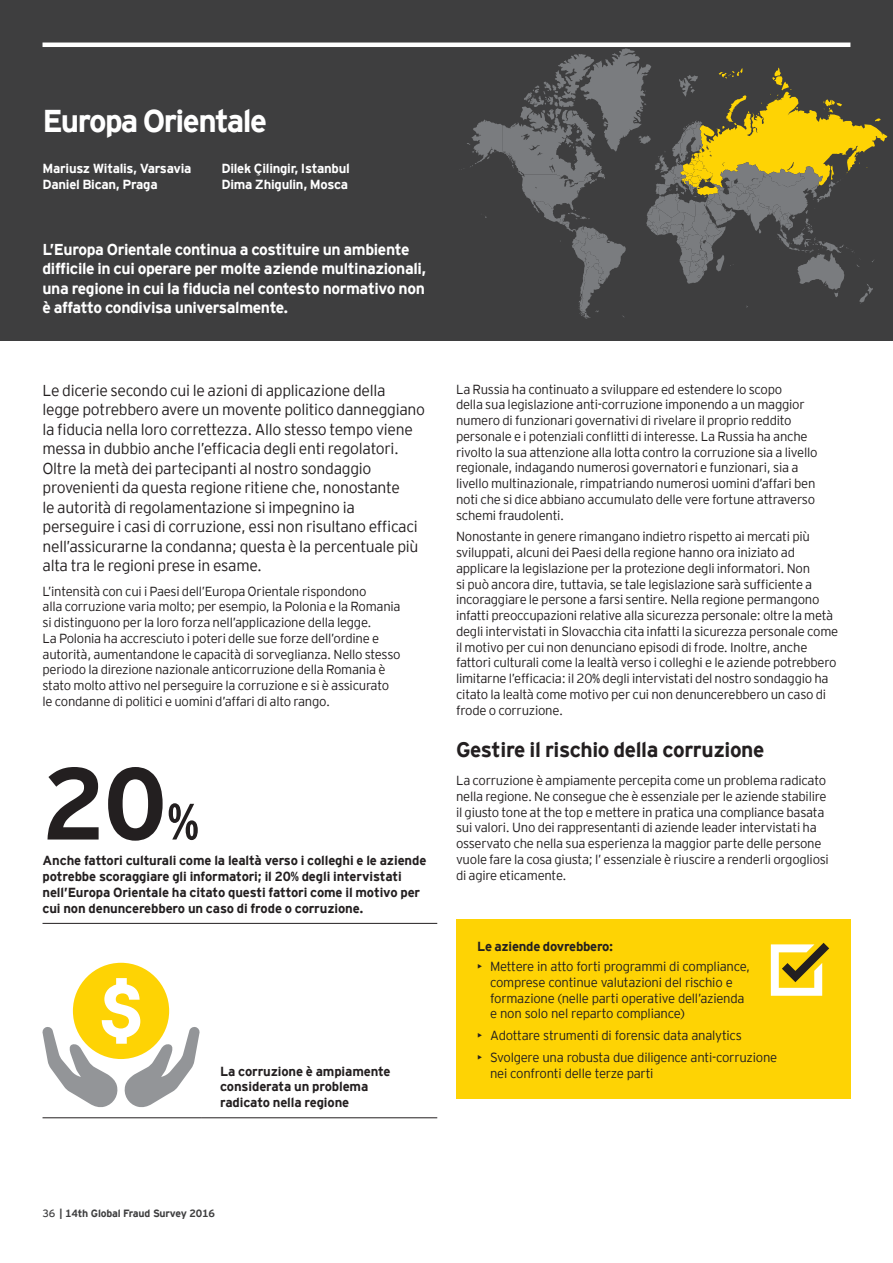
<style>
.page{position:relative;width:893px;height:1263px;background:#fff}
.page>*{position:absolute;margin:0;border:0;box-sizing:border-box;transform-origin:0 0}
.t1{font:700 102px "EY Interstate";color:#231f20}
.t2{font:700 31.5px "EY Interstate";letter-spacing:-.05em;color:#fff}
.t3{font:700 21px "EY Interstate";letter-spacing:-.02em;color:#231f20}
.t4{font:300 15.75px/19.5px "EY Interstate";letter-spacing:-.02em;color:#231f20}
.t5{font:700 15.75px/19.5px "EY Interstate";letter-spacing:-.025em;color:#fff}
.t6{font:300 13.2px/15.8px "EY Interstate";letter-spacing:-.02em;color:#231f20}
.t7{font:700 13.2px/15.8px "EY Interstate";letter-spacing:-.01em;color:#231f20}
.t8{font:700 13.2px/15.8px "EY Interstate";letter-spacing:-.02em;color:#fff}
.t9{font:700 10.5px "EY Interstate";letter-spacing:-.02em;color:#3e3e3f}
.s1{font-size:51px}
.s2{font-weight:400}
</style>
<div class="page">
<div style="left:0;top:0;width:893px;height:341px;background:#3e3e3f"></div>
<svg style="left:461px;top:48px;width:426px;height:271px"></svg>
<div style="left:456px;top:919px;width:394px;height:180px;background:#fed304"></div>
<svg style="left:771px;top:943px;width:58px;height:53px"></svg>
<hr style="left:43px;top:1117px;width:158px;height:1px;background:#231f20">
<hr style="left:201px;top:1117px;width:236px;height:1px;background:#231f20">
<svg style="left:42px;top:963px;width:158px;height:145px"></svg>
<hr style="left:43px;top:923px;width:394px;height:1px;background:#231f20">
<hr style="left:43px;top:43px;width:807px;height:4px;background:#fff">
<h2 class="t2" style="left:43px;top:98px;width:226px">Europa Orientale</h2>
<p class="t8" style="left:43px;top:159px;width:150px">Mariusz Witalis, Varsavia<br>Daniel Bican, Praga</p>
<p class="t8" style="left:221px;top:159px;width:130px">Dilek Çilingir, Istanbul<br>Dima Zhigulin, Mosca</p>
<p class="t5" style="left:43px;top:238px;width:385px">L’Europa Orientale continua a costituire un ambiente difficile in cui operare per molte aziende multinazionali, una regione in cui la fiducia nel contesto normativo non è affatto condivisa universalmente.</p>
<p class="t4" style="left:43px;top:379px;width:384px">Le dicerie secondo cui le azioni di applicazione della legge potrebbero avere un movente politico danneggiano la fiducia nella loro correttezza. Allo stesso tempo viene messa in dubbio anche l’efficacia degli enti regolatori.<br>Oltre la metà dei partecipanti al nostro sondaggio provenienti da questa regione ritiene che, nonostante<br>le autorità di regolamentazione si impegnino ia perseguire i casi di corruzione, essi non risultano efficaci nell’assicurarne la condanna; questa è la percentuale più alta tra le regioni prese in esame.</p>
<p class="t6" style="left:43px;top:582px;width:360px">L’intensità con cui i Paesi dell’Europa Orientale rispondono<br>alla corruzione varia molto; per esempio, la Polonia e la Romania si distinguono per la loro forza nell’applicazione della legge.<br>La Polonia ha accresciuto i poteri delle sue forze dell’ordine e autorità, aumentandone le capacità di sorveglianza. Nello stesso periodo la direzione nazionale anticorruzione della Romania è stato molto attivo nel perseguire la corruzione e si è assicurato le condanne di politici e uomini d’affari di alto rango.</p>
<h1 class="t1" style="left:43px;top:730px;width:158px">20<span class="s1">%</span></h1>
<p class="t7" style="left:43px;top:852px;width:385px">Anche fattori culturali come la lealtà verso i colleghi e le aziende potrebbe scoraggiare gli informatori; il 20% degli intervistati nell’Europa Orientale ha citato questi fattori come il motivo per cui non denuncerebbero un caso di frode o corruzione.</p>
<p class="t6" style="left:456px;top:380px;width:363px">La Russia ha continuato a sviluppare ed estendere lo scopo<br>della sua legislazione anti-corruzione imponendo a un maggior numero di funzionari governativi di rivelare il proprio reddito personale e i potenziali conflitti di interesse. La Russia ha anche rivolto la sua attenzione alla lotta contro la corruzione sia a livello regionale, indagando numerosi governatori e funzionari, sia a livello multinazionale, rimpatriando numerosi uomini d’affari ben noti che si dice abbiano accumulato delle vere fortune attraverso schemi fraudolenti.</p>
<p class="t6" style="left:456px;top:528px;width:384px">Nonostante in genere rimangano indietro rispetto ai mercati più sviluppati, alcuni dei Paesi della regione hanno ora iniziato ad applicare la legislazione per la protezione degli informatori. Non<br>si può ancora dire, tuttavia, se tale legislazione sarà sufficiente a incoraggiare le persone a farsi sentire. Nella regione permangono infatti preoccupazioni relative alla sicurezza personale: oltre la metà degli intervistati in Slovacchia cita infatti la sicurezza personale come il motivo per cui non denunciano episodi di frode. Inoltre, anche fattori culturali come la lealtà verso i colleghi e le aziende potrebbero limitarne l’efficacia: il 20% degli intervistati del nostro sondaggio ha citato la lealtà come motivo per cui non denuncerebbero un caso di frode o corruzione.</p>
<h3 class="t3" style="left:456px;top:735px;width:310px">Gestire il rischio della corruzione</h3>
<p class="t6" style="left:456px;top:772px;width:374px">La corruzione è ampiamente percepita come un problema radicato nella regione. Ne consegue che è essenziale per le aziende stabilire il giusto tone at the top e mettere in pratica una compliance basata sui valori. Uno dei rappresentanti di aziende leader intervistati ha osservato che nella sua esperienza la maggior parte delle persone vuole fare la cosa giusta; l’ essenziale è riuscire a renderli orgogliosi di agire eticamente.</p>
<p class="t7" style="left:477px;top:938px;width:137px">Le aziende dovrebbero:</p>
<p class="t6" style="left:490px;top:958px;width:262px;text-indent:-13px">• Mettere in atto forti programmi di compliance, comprese continue valutazioni del rischio e formazione (nelle parti operative dell’azienda e non solo nel reparto compliance)</p>
<p class="t6" style="left:477px;top:1027px;width:266px">• Adottare strumenti di forensic data analytics</p>
<p class="t6" style="left:477px;top:1048px;width:301px">• Svolgere una robusta due diligence anti-corruzione</p>
<p class="t7" style="left:220px;top:1062px;width:172px">La corruzione è ampiamente</p>
<p class="t6" style="left:490px;top:1064px;width:165px">nei confronti delle terze parti</p>
<p class="t7" style="left:220px;top:1078px;width:150px">considerata un problema radicato nella regione</p>
<p class="t9" style="left:43px;top:1206px;width:174px"><span class="s2">36</span> | 14th Global Fraud Survey 2016</p>
</div>
